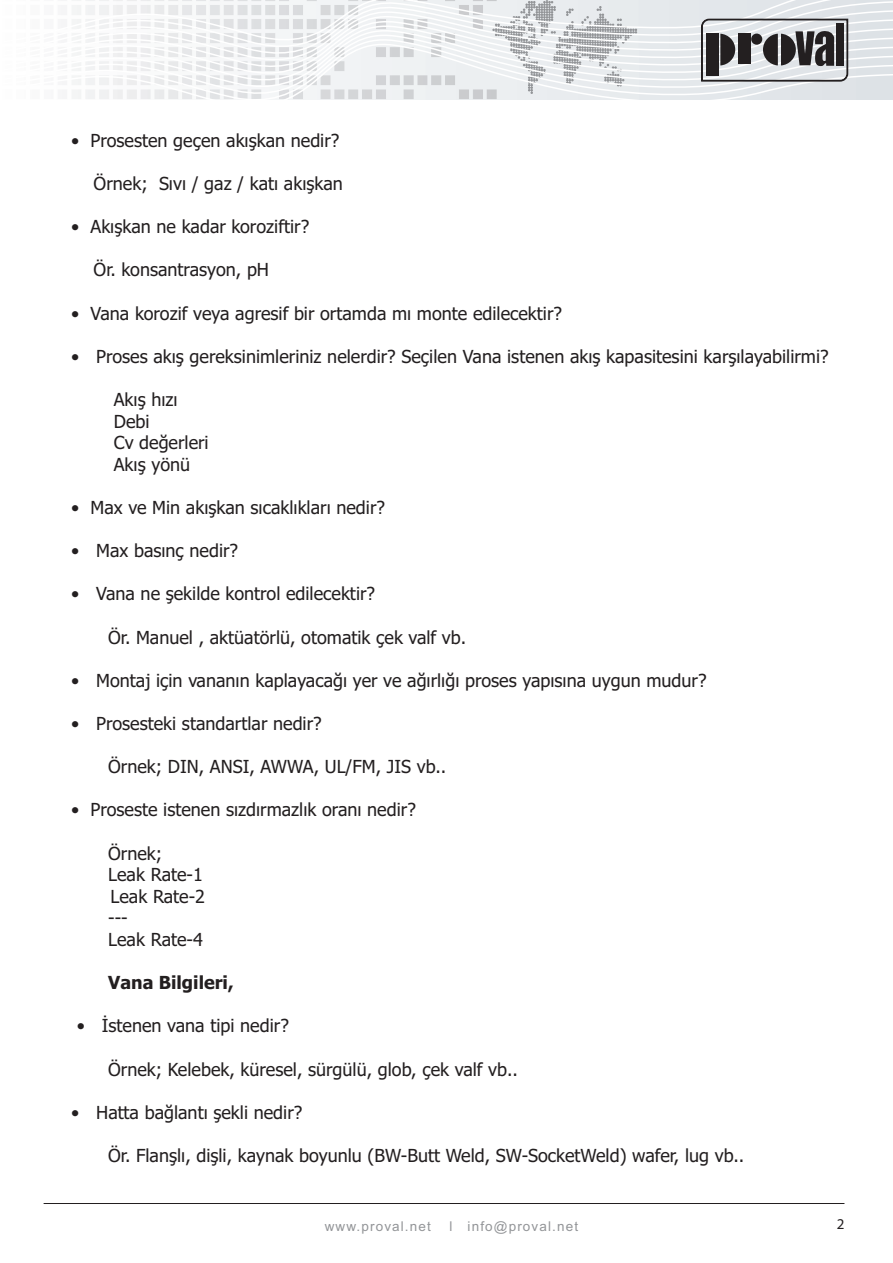
<style>
.page{position:relative;width:893px;height:1263px;background:#fff}
.page>*{position:absolute;margin:0;border:0;box-sizing:border-box;transform-origin:0 0}
.t1{font:18px/21.6px "Tahoma";color:#231f20}
.t2{font:700 18px "Tahoma";color:#231f20}
.t3{font:15px "Myriad Pro";color:#231f20}
.t4{font:13.5px "Arial";letter-spacing:.085em;color:#939598}
</style>
<div class="page">
<svg style="left:72px;top:0;width:821px;height:100px"></svg>
<svg style="left:701px;top:18px;width:147px;height:64px;background:#8e8e91"></svg>
<hr style="left:44px;top:1203px;width:800px;height:1px;background:#231f20">
<p class="t1" style="left:71px;top:131px;width:270px">• Prosesten geçen akýþkan nedir?</p>
<p class="t1" style="left:94px;top:174px;width:251px">Örnek; Sývý / gaz / katý akýþkan</p>
<p class="t1" style="left:71px;top:217px;width:240px">• Akýþkan ne kadar koroziftir?</p>
<p class="t1" style="left:94px;top:260px;width:177px">Ör. konsantrasyon, pH</p>
<p class="t1" style="left:71px;top:304px;width:492px">• Vana korozif veya agresif bir ortamda mý monte edilecektir?</p>
<p class="t1" style="left:71px;top:347px;width:759px">• Proses akýþ gereksinimleriniz nelerdir? Seçilen Vana istenen akýþ kapasitesini karþýlayabilirmi?</p>
<p class="t1" style="left:114px;top:390px;width:96px">Akýþ hýzý<br>Debi<br>Cv deðerleri<br>Akýþ yönü</p>
<p class="t1" style="left:71px;top:498px;width:315px">• Max ve Min akýþkan sýcaklýklarý nedir?</p>
<p class="t1" style="left:71px;top:541px;width:169px">• Max basýnç nedir?</p>
<p class="t1" style="left:71px;top:584px;width:306px">• Vana ne þekilde kontrol edilecektir?</p>
<p class="t1" style="left:108px;top:628px;width:359px">Ör. Manuel , aktüatörlü, otomatik çek valf vb.</p>
<p class="t1" style="left:71px;top:671px;width:637px">• Montaj için vananýn kaplayacaðý yer ve aðýrlýðý proses yapýsýna uygun mudur?</p>
<p class="t1" style="left:71px;top:714px;width:252px">• Prosesteki standartlar nedir?</p>
<p class="t1" style="left:108px;top:757px;width:340px">Örnek; DIN, ANSI, AWWA, UL/FM, JIS vb..</p>
<p class="t1" style="left:71px;top:800px;width:346px">• Proseste istenen sýzdýrmazlýk oraný nedir?</p>
<p class="t1" style="left:108px;top:844px;width:98px">Örnek;<br>Leak Rate-1<br>Leak Rate-2 ---<br>Leak Rate-4</p>
<p class="t2" style="left:108px;top:975px;width:127px">Vana Bilgileri,</p>
<p class="t1" style="left:77px;top:1016px;width:214px">• Ýstenen vana tipi nedir?</p>
<p class="t1" style="left:108px;top:1060px;width:411px">Örnek; Kelebek, küresel, sürgülü, glob, çek valf vb..</p>
<p class="t1" style="left:71px;top:1103px;width:233px">• Hatta baðlantý þekli nedir?</p>
<p class="t1" style="left:108px;top:1146px;width:638px">Ör. Flanþlý, diþli, kaynak boyunlu (BW-Butt Weld, SW-SocketWeld) wafer, lug vb..</p>
<p class="t4" style="left:325px;top:1221px;width:108px">www.proval.net</p>
<p class="t4" style="left:450px;top:1221px;width:130px">l info@proval.net</p>
<p class="t3" style="left:837px;top:1218px;width:9px">2</p>
</div>
